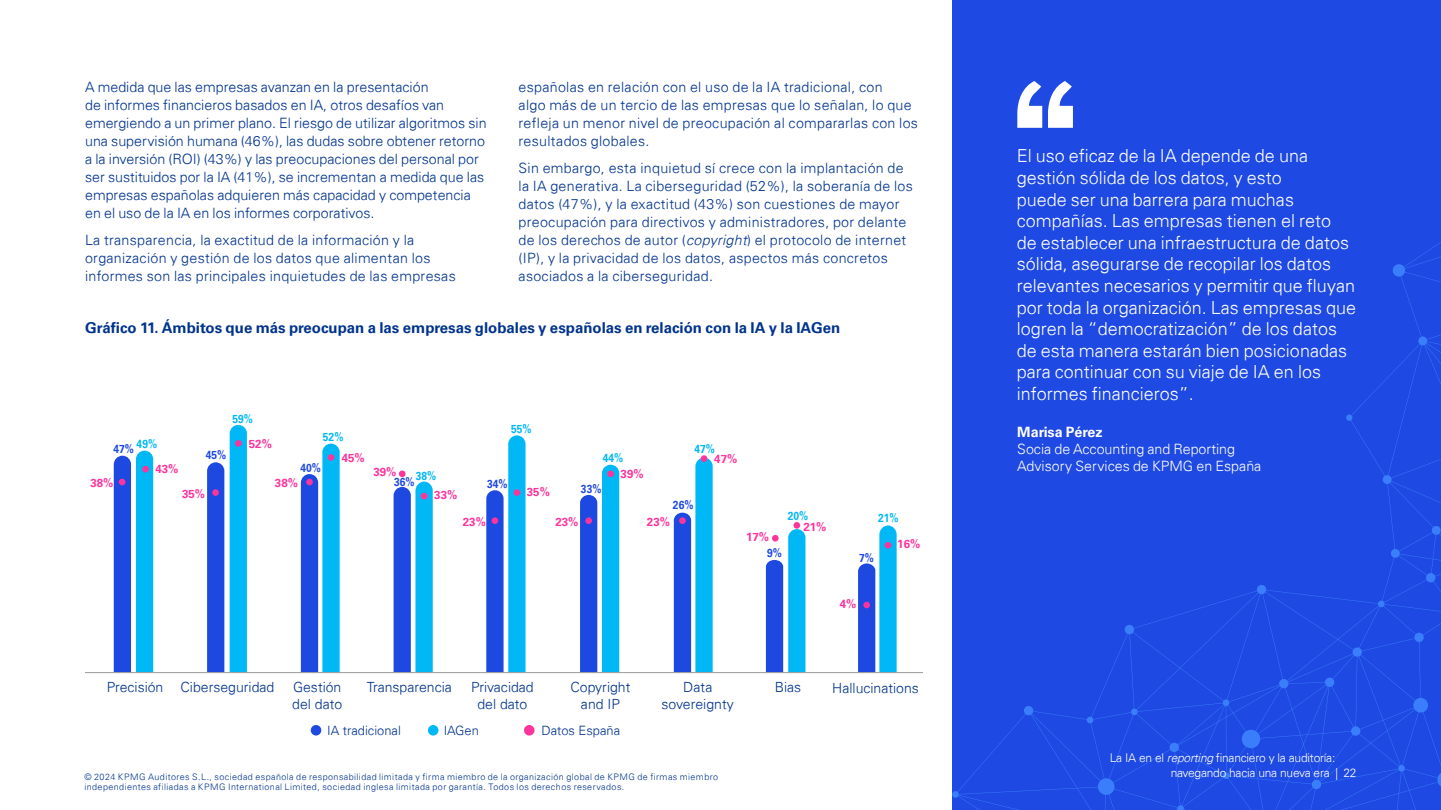
<style>
.page{position:relative;width:1441px;height:810px;background:#fff}
.page>*{position:absolute;margin:0;border:0;box-sizing:border-box;transform-origin:0 0}
.t1{font:300 18px/21.6px "Univers 45";color:#fff}
.t2{font:700 15px "Univers 65";color:#00338d}
.t3{font:300 14.25px/18px "Univers 45";letter-spacing:.02em;color:#00338d}
.t4{font:300 14.25px/18px "Univers 45";color:#00338d}
.t5{font:300 14.25px/17.1px "Univers 45";color:#fff}
.t6{font:700 14.25px "Univers 65";color:#fff}
.t7{font:300 14.1px/16.8px "Univers 45";color:#00338d;text-align:center}
.t8{font:300 12.9px "Univers 45";color:#00338d}
.t9{font:300 12px/15px "Univers 45";letter-spacing:-.02em;color:#fff}
.t10{font:700 11.7px "Univers 65";color:#fd349c}
.t11{font:700 11.7px "Univers 65";color:#1e49e2;scale:.87 1}
.t12{font:700 11.7px "Univers 65";color:#00b8f5;scale:.87 1}
.t13{font:300 9px/10.8px "Univers 45";letter-spacing:.045em;color:#00338d}
.s1{font-style:italic}
</style>
<div class="page">
<div style="left:952px;top:0;width:488px;height:810px;background:#1e49e2"></div>
<svg style="left:958px;top:591px;width:482px;height:219px"></svg>
<svg style="left:1241px;top:730px;width:19px;height:18px"></svg>
<svg style="left:1437px;top:771px;width:3px;height:17px"></svg>
<svg style="left:1023px;top:706px;width:10px;height:9px"></svg>
<svg style="left:1311px;top:780px;width:10px;height:9px"></svg>
<svg style="left:1222px;top:772px;width:7px;height:7px"></svg>
<svg style="left:1397px;top:765px;width:7px;height:7px"></svg>
<svg style="left:1222px;top:699px;width:7px;height:7px"></svg>
<svg style="left:1130px;top:709px;width:7px;height:6px"></svg>
<svg style="left:952px;top:791px;width:6px;height:7px"></svg>
<svg style="left:1177px;top:805px;width:6px;height:5px"></svg>
<svg style="left:1086px;top:717px;width:7px;height:6px"></svg>
<svg style="left:1350px;top:726px;width:10px;height:10px"></svg>
<svg style="left:1169px;top:743px;width:9px;height:9px"></svg>
<svg style="left:1124px;top:625px;width:9px;height:9px"></svg>
<svg style="left:1097px;top:778px;width:17px;height:17px"></svg>
<svg style="left:1412px;top:698px;width:16px;height:15px"></svg>
<svg style="left:1256px;top:243px;width:184px;height:445px"></svg>
<svg style="left:1017px;top:81px;width:55px;height:47px"></svg>
<svg style="left:486px;top:435px;width:39px;height:237px"></svg>
<svg style="left:301px;top:444px;width:38px;height:228px"></svg>
<div style="left:230px;top:425px;width:17px;height:247px;background:#00b8f5"></div>
<svg style="left:673px;top:458px;width:39px;height:214px"></svg>
<svg style="left:580px;top:465px;width:39px;height:207px"></svg>
<svg style="left:207px;top:462px;width:17px;height:210px;background:#204be1"></svg>
<svg style="left:765px;top:529px;width:40px;height:143px"></svg>
<svg style="left:858px;top:526px;width:38px;height:146px"></svg>
<hr style="left:85px;top:672px;width:837px;height:1px;background:#989898">
<div style="left:311px;top:725px;width:10px;height:11px;background:#1e49e2;border-radius:50%"></div>
<div style="left:428px;top:725px;width:10px;height:11px;background:#00b8f5;border-radius:50%"></div>
<div style="left:524px;top:725px;width:10px;height:11px;background:#fd349c;border-radius:50%"></div>
<svg style="left:114px;top:451px;width:39px;height:221px;background:#3292ed"></svg>
<div style="left:212px;top:489px;width:7px;height:7px;background:#fd349c;border-radius:50%"></div>
<div style="left:235px;top:440px;width:6px;height:7px;background:#fd349c;border-radius:50%"></div>
<div style="left:306px;top:479px;width:7px;height:6px;background:#fd349c;border-radius:50%"></div>
<div style="left:328px;top:454px;width:6px;height:7px;background:#fd349c;border-radius:50%"></div>
<svg style="left:393px;top:471px;width:39px;height:201px"></svg>
<div style="left:491px;top:517px;width:7px;height:7px;background:#fd349c;border-radius:50%"></div>
<div style="left:513px;top:489px;width:7px;height:7px;background:#fd349c;border-radius:50%"></div>
<div style="left:585px;top:517px;width:7px;height:7px;background:#fd349c;border-radius:50%"></div>
<div style="left:607px;top:471px;width:7px;height:6px;background:#fd349c;border-radius:50%"></div>
<div style="left:679px;top:517px;width:6px;height:7px;background:#fd349c;border-radius:50%"></div>
<div style="left:772px;top:535px;width:6px;height:7px;background:#fd349c;border-radius:50%"></div>
<div style="left:793px;top:522px;width:7px;height:7px;background:#fd349c;border-radius:50%"></div>
<div style="left:863px;top:602px;width:7px;height:6px;background:#fd349c;border-radius:50%"></div>
<div style="left:884px;top:542px;width:7px;height:7px;background:#fd349c;border-radius:50%"></div>
<div style="left:700px;top:455px;width:7px;height:7px;background:#fd349c;border-radius:50%"></div>
<p class="t3" style="left:518px;top:78px;width:401px">españolas en relación con el uso de la IA tradicional, con<br>algo más de un tercio de las empresas que lo señalan, lo que refleja un menor nivel de preocupación al compararlas con los resultados globales.</p>
<p class="t3" style="left:518px;top:159px;width:396px">Sin embargo, esta inquietud sí crece con la implantación de la IA generativa. La ciberseguridad (52%), la soberanía de los datos (47%), y la exactitud (43%) son cuestiones de mayor preocupación para directivos y administradores, por delante de los derechos de autor (<span class="s1">copyright</span>) el protocolo de internet (IP), y la privacidad de los datos, aspectos más concretos asociados a la ciberseguridad.</p>
<p class="t2" style="left:85px;top:319px;width:756px">Gráfico 11. Ámbitos que más preocupan a las empresas globales y españolas en relación con la IA y la IAGen</p>
<p class="t4" style="left:85px;top:78px;width:403px">A medida que las empresas avanzan en la presentación<br>de informes financieros basados en IA, otros desafíos van emergiendo a un primer plano. El riesgo de utilizar algoritmos sin una supervisión humana (46%), las dudas sobre obtener retorno a la inversión (ROI) (43%) y las preocupaciones del personal por ser sustituidos por la IA (41%), se incrementan a medida que las empresas españolas adquieren más capacidad y competencia en el uso de la IA en los informes corporativos.</p>
<p class="t3" style="left:85px;top:231px;width:372px">La transparencia, la exactitud de la información y la organización y gestión de los datos que alimentan los informes son las principales inquietudes de las empresas</p>
<p class="t11" style="left:113px;top:442px;width:52px">47% <sup>49%</sup></p>
<p class="t10" style="left:155px;top:462px;width:25px">43%</p>
<p class="t12" style="left:232px;top:412px;width:25px">59%</p>
<p class="t11" style="left:206px;top:448px;width:25px">45%</p>
<p class="t10" style="left:249px;top:437px;width:25px">52%</p>
<p class="t12" style="left:323px;top:430px;width:25px">52%</p>
<p class="t11" style="left:300px;top:461px;width:25px">40%</p>
<p class="t10" style="left:342px;top:451px;width:25px">45%</p>
<p class="t10" style="left:90px;top:476px;width:25px">38%</p>
<p class="t10" style="left:182px;top:487px;width:25px">35%</p>
<p class="t10" style="left:275px;top:476px;width:25px">38%</p>
<p class="t12" style="left:511px;top:422px;width:25px">55%</p>
<p class="t10" style="left:373px;top:465px;width:25px">39%</p>
<p class="t12" style="left:415px;top:469px;width:25px">38%</p>
<p class="t11" style="left:394px;top:475px;width:25px">36%</p>
<p class="t11" style="left:487px;top:477px;width:25px">34%</p>
<p class="t10" style="left:434px;top:488px;width:25px">33%</p>
<p class="t10" style="left:527px;top:485px;width:25px">35%</p>
<p class="t12" style="left:602px;top:451px;width:25px">44%</p>
<p class="t11" style="left:581px;top:482px;width:25px">33%</p>
<p class="t10" style="left:620px;top:467px;width:25px">39%</p>
<p class="t12" style="left:694px;top:442px;width:25px">47%</p>
<p class="t10" style="left:714px;top:452px;width:25px">47%</p>
<p class="t11" style="left:673px;top:498px;width:25px">26%</p>
<p class="t10" style="left:463px;top:515px;width:25px">23%</p>
<p class="t10" style="left:555px;top:515px;width:25px">23%</p>
<p class="t10" style="left:647px;top:515px;width:25px">23%</p>
<p class="t10" style="left:746px;top:530px;width:24px">17%</p>
<p class="t12" style="left:787px;top:509px;width:25px">20%</p>
<p class="t10" style="left:803px;top:520px;width:25px">21%</p>
<p class="t11" style="left:767px;top:546px;width:19px">9%</p>
<p class="t12" style="left:878px;top:511px;width:25px">21%</p>
<p class="t11" style="left:859px;top:551px;width:19px">7%</p>
<p class="t10" style="left:897px;top:537px;width:25px">16%</p>
<p class="t10" style="left:839px;top:597px;width:18px">4%</p>
<p class="t7" style="left:180px;top:678px;width:95px">Ciberseguridad</p>
<p class="t7" style="left:292px;top:678px;width:51px;text-align:left">Gestión del dato</p>
<p class="t7" style="left:367px;top:678px;width:87px">Transparencia</p>
<p class="t7" style="left:471px;top:678px;width:64px">Privacidad del dato</p>
<p class="t7" style="left:570px;top:678px;width:61px">Copyright and IP</p>
<p class="t7" style="left:661px;top:678px;width:74px">Data sovereignty</p>
<p class="t7" style="left:107px;top:678px;width:58px">Precisión</p>
<p class="t7" style="left:774px;top:678px;width:28px">Bias</p>
<p class="t7" style="left:832px;top:679px;width:88px">Hallucinations</p>
<p class="t8" style="left:327px;top:722px;width:75px">IA tradicional</p>
<p class="t8" style="left:443px;top:722px;width:37px">IAGen</p>
<p class="t8" style="left:541px;top:722px;width:80px">Datos España</p>
<p class="t13" style="left:84px;top:771px;width:635px">© 2024 KPMG Auditores S.L., sociedad española de responsabilidad limitada y firma miembro de la organización global de KPMG de firmas miembro independientes afiliadas a KPMG International Limited, sociedad inglesa limitada por garantía. Todos los derechos reservados.</p>
<p class="t1" style="left:1016px;top:145px;width:341px">El uso eficaz de la IA depende de una gestión sólida de los datos, y esto<br>puede ser una barrera para muchas compañías. Las empresas tienen el reto<br>de establecer una infraestructura de datos sólida, asegurarse de recopilar los datos relevantes necesarios y permitir que fluyan por toda la organización. Las empresas que logren la “democratización” de los datos de esta manera estarán bien posicionadas para continuar con su viaje de IA en los informes financieros”.</p>
<p class="t6" style="left:1017px;top:424px;width:87px">Marisa Pérez</p>
<p class="t5" style="left:1017px;top:440px;width:245px">Socia de Accounting and Reporting<br>Advisory Services de KPMG en España</p>
<p class="t9" style="left:1170px;top:751px;width:187px;text-indent:-61px">La IA en el <span class="s1">reporting</span> financiero y la auditoría: navegando hacia una nueva era | 22</p>
</div>
